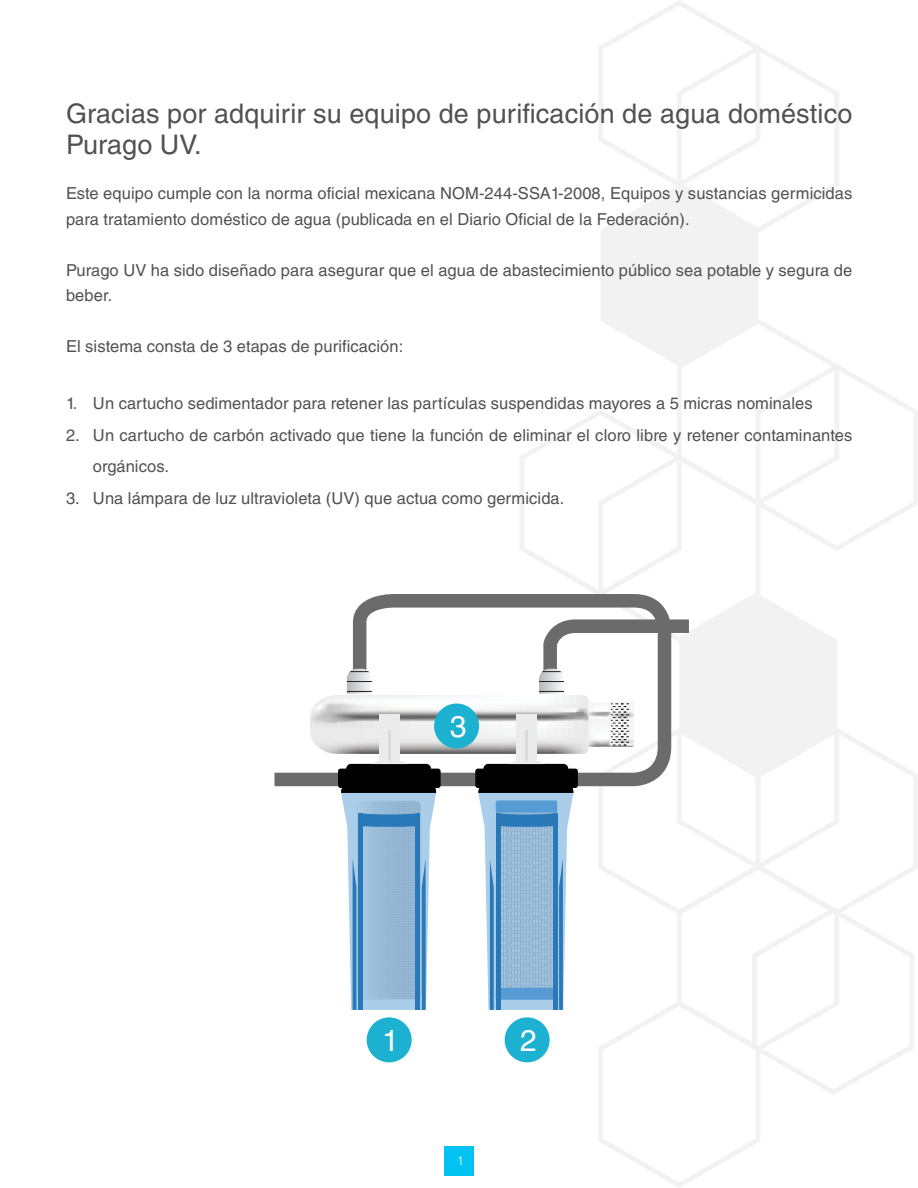
<style>
.page{position:relative;width:918px;height:1188px;background:#fff}
.page>*{position:absolute;margin:0;border:0;box-sizing:border-box;transform-origin:0 0}
.t1{font:30px "Helvetica LT Std";color:#fff}
.t2{font:27px/31.5px "Helvetica LT Std";letter-spacing:.005em;color:#525051}
.t3{font:16.5px/25.5px "Helvetica LT Std";letter-spacing:.005em;color:#525051}
.t4{font:12px "DIN Pro";color:#fff}
</style>
<div class="page">
<div style="left:444px;top:1146px;width:30px;height:30px;background:#00c2f3"></div>
<svg style="left:598px;top:0;width:312px;height:1188px"></svg>
<svg style="left:601px;top:43px;width:242px;height:324px"></svg>
<svg style="left:517px;top:407px;width:401px;height:691px"></svg>
<svg style="left:274px;top:772px;width:36px;height:14px"></svg>
<svg style="left:310px;top:594px;width:527px;height:416px"></svg>
<div style="left:367px;top:1017px;width:45px;height:45px;background:#1cb1d1;border-radius:50%"></div>
<div style="left:505px;top:1017px;width:45px;height:45px;background:#1cb1d1;border-radius:50%"></div>
<div style="left:434px;top:704px;width:45px;height:44px;background:#1cb1d1;border-radius:50%"></div>
<h2 class="t2" style="left:66px;top:98px;width:788px">Gracias por adquirir su equipo de purificación de agua doméstico<br>Purago UV.</h2>
<p class="t3" style="left:66px;top:181px;width:788px">Este equipo cumple con la norma oficial mexicana NOM-244-SSA1-2008, Equipos y sustancias germicidas para tratamiento doméstico de agua (publicada en el Diario Oficial de la Federación).</p>
<p class="t3" style="left:66px;top:257px;width:788px">Purago UV ha sido diseñado para asegurar que el agua de abastecimiento público sea potable y segura de beber.</p>
<p class="t3" style="left:66px;top:334px;width:339px">El sistema consta de 3 etapas de purificación:</p>
<p class="t3" style="left:66px;top:391px;width:748px">1. Un cartucho sedimentador para retener las partículas suspendidas mayores a 5 micras nominales</p>
<p class="t3" style="left:93px;top:419px;width:761px;line-height:31.5px;text-indent:-27px">2. Un cartucho de carbón activado que tiene la función de eliminar el cloro libre y retener contaminantes orgánicos.</p>
<p class="t3" style="left:66px;top:485px;width:500px">3. Una lámpara de luz ultravioleta (UV) que actua como germicida.</p>
<h1 class="t1" style="left:450px;top:709px;width:18px">3</h1>
<h1 class="t1" style="left:382px;top:1023px;width:18px">1</h1>
<h1 class="t1" style="left:520px;top:1023px;width:18px">2</h1>
<p class="t4" style="left:457px;top:1153px;width:8px">1</p>
</div>
